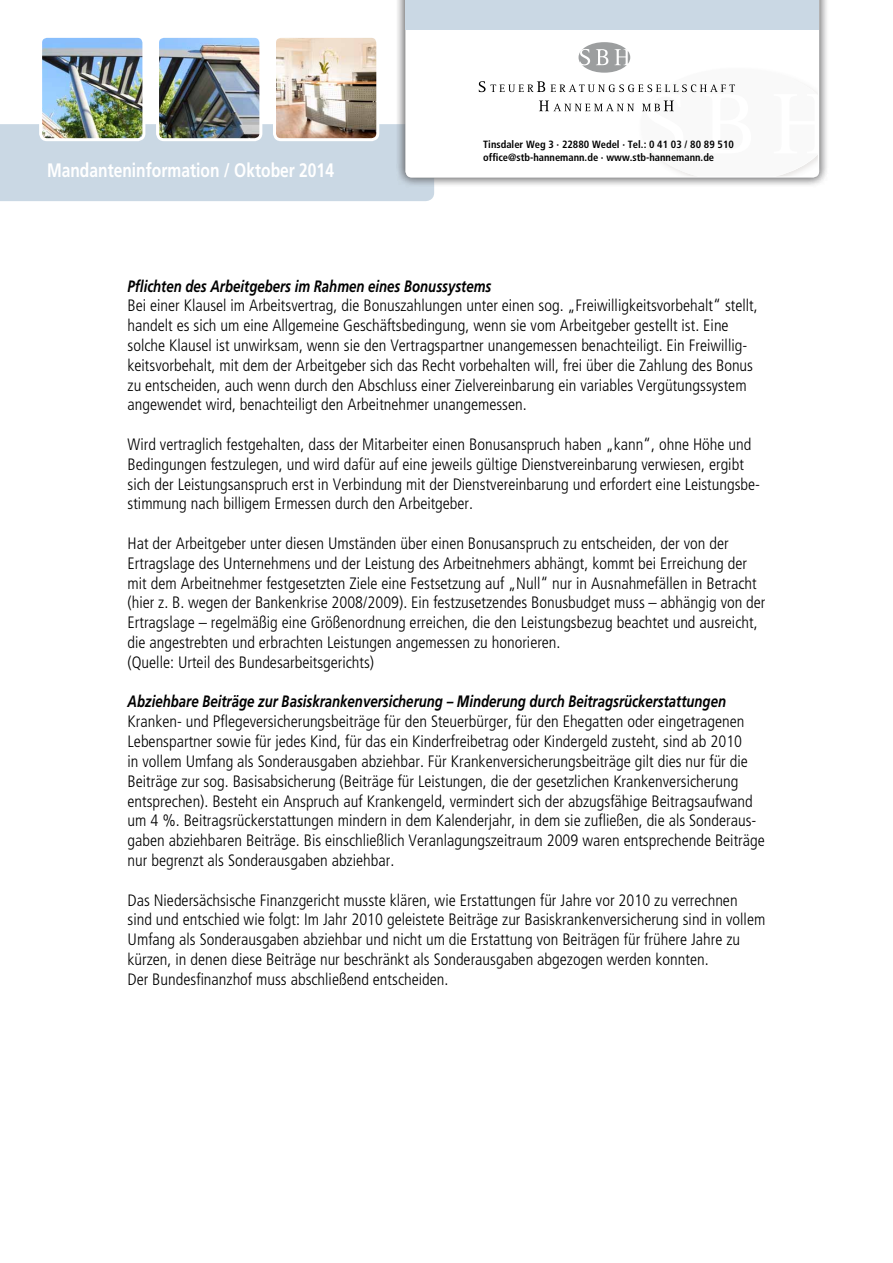
<style>
.page{position:relative;width:893px;height:1263px;background:#fff}
.page>*{position:absolute;margin:0;border:0;box-sizing:border-box;transform-origin:0 0}
.t1{font:700 19.5px "Frutiger";color:#fff;scale:.8 1}
.t2{font:300 condensed 16.5px/19.8px "Frutiger";color:#000}
.t3{font:italic 700 16.5px "Frutiger";color:#000;scale:.8 1}
.t4{font:700 condensed 10.5px/12.6px "Frutiger";color:#000}
</style>
<div class="page">
<div style="left:0;top:124px;width:434px;height:77px;background:#cad8e4"></div>
<img style="left:43px;top:39px;width:101px;height:101px">
<div style="left:39px;top:35px;width:106px;height:106px;border:3px solid #fff;border-radius:6px"></div>
<img style="left:160px;top:39px;width:101px;height:101px">
<div style="left:156px;top:35px;width:106px;height:106px;border:3px solid #fff;border-radius:6px"></div>
<img style="left:274px;top:39px;width:104px;height:101px">
<div style="left:273px;top:35px;width:106px;height:106px;border:3px solid #fff;border-radius:6px"></div>
<div style="left:396px;top:0;width:433px;height:187px;background:#5d5d5f;opacity:.75"></div>
<svg style="left:405px;top:30px;width:414px;height:148px"></svg>
<div style="left:405px;top:0;width:414px;height:30px;background:#cad8e4"></div>
<svg style="left:479px;top:42px;width:339px;height:134px"></svg>
<div style="left:45px;top:158px;width:301px;height:31px;background:#cad8e4"></div>
<p class="t1" style="left:47px;top:158px;width:360px">Mandanteninformation / Oktober 2014</p>
<p class="t4" style="left:483px;top:138px;width:252px">Tinsdaler Weg 3 · 22880 Wedel · Tel.: 0 41 03 / 80 89 510 office@stb-hannemann.de · www.stb-hannemann.de</p>
<p class="t3" style="left:128px;top:276px;width:456px">Pflichten des Arbeitgebers im Rahmen eines Bonussystems</p>
<p class="t2" style="left:128px;top:296px;width:632px">Bei einer Klausel im Arbeitsvertrag, die Bonuszahlungen unter einen sog. „Freiwilligkeitsvorbehalt“ stellt, handelt es sich um eine Allgemeine Geschäftsbedingung, wenn sie vom Arbeitgeber gestellt ist. Eine solche Klausel ist unwirksam, wenn sie den Vertragspartner unangemessen benachteiligt. Ein Freiwillig&shy;keitsvorbehalt, mit dem der Arbeitgeber sich das Recht vorbehalten will, frei über die Zahlung des Bonus zu entscheiden, auch wenn durch den Abschluss einer Zielvereinbarung ein variables Vergütungssystem angewendet wird, benachteiligt den Arbeitnehmer unangemessen.</p>
<p class="t2" style="left:128px;top:435px;width:634px">Wird vertraglich festgehalten, dass der Mitarbeiter einen Bonusanspruch haben „kann“, ohne Höhe und Bedingungen festzulegen, und wird dafür auf eine jeweils gültige Dienstvereinbarung verwiesen, ergibt sich der Leistungsanspruch erst in Verbindung mit der Dienstvereinbarung und erfordert eine Leistungsbe&shy;stimmung nach billigem Ermessen durch den Arbeitgeber.</p>
<p class="t2" style="left:128px;top:534px;width:639px">Hat der Arbeitgeber unter diesen Umständen über einen Bonusanspruch zu entscheiden, der von der Ertragslage des Unternehmens und der Leistung des Arbeitnehmers abhängt, kommt bei Erreichung der mit dem Arbeitnehmer festgesetzten Ziele eine Festsetzung auf „Null“ nur in Ausnahmefällen in Betracht (hier z. B. wegen der Bankenkrise 2008/2009). Ein festzusetzendes Bonusbudget muss – abhängig von der Ertragslage – regelmäßig eine Größenordnung erreichen, die den Leistungsbezug beachtet und ausreicht, die angestrebten und erbrachten Leistungen angemessen zu honorieren.<br>(Quelle: Urteil des Bundesarbeitsgerichts)</p>
<p class="t3" style="left:128px;top:692px;width:750px">Abziehbare Beiträge zur Basiskrankenversicherung – Minderung durch Beitragsrückerstattungen</p>
<p class="t2" style="left:128px;top:712px;width:639px">Kranken- und Pflegeversicherungsbeiträge für den Steuerbürger, für den Ehegatten oder eingetragenen Lebenspartner sowie für jedes Kind, für das ein Kinderfreibetrag oder Kindergeld zusteht, sind ab 2010<br>in vollem Umfang als Sonderausgaben abziehbar. Für Krankenversicherungsbeiträge gilt dies nur für die Beiträge zur sog. Basisabsicherung (Beiträge für Leistungen, die der gesetzlichen Krankenversicherung entsprechen). Besteht ein Anspruch auf Krankengeld, vermindert sich der abzugsfähige Beitragsaufwand um 4 %. Beitragsrückerstattungen mindern in dem Kalenderjahr, in dem sie zufließen, die als Sonderaus&shy;gaben abziehbaren Beiträge. Bis einschließlich Veranlagungszeitraum 2009 waren entsprechende Beiträge nur begrenzt als Sonderausgaben abziehbar.</p>
<p class="t2" style="left:128px;top:890px;width:639px">Das Niedersächsische Finanzgericht musste klären, wie Erstattungen für Jahre vor 2010 zu verrechnen sind und entschied wie folgt: Im Jahr 2010 geleistete Beiträge zur Basiskrankenversicherung sind in vollem Umfang als Sonderausgaben abziehbar und nicht um die Erstattung von Beiträgen für frühere Jahre zu kürzen, in denen diese Beiträge nur beschränkt als Sonderausgaben abgezogen werden konnten.<br>Der Bundesfinanzhof muss abschließend entscheiden.</p>
</div>
